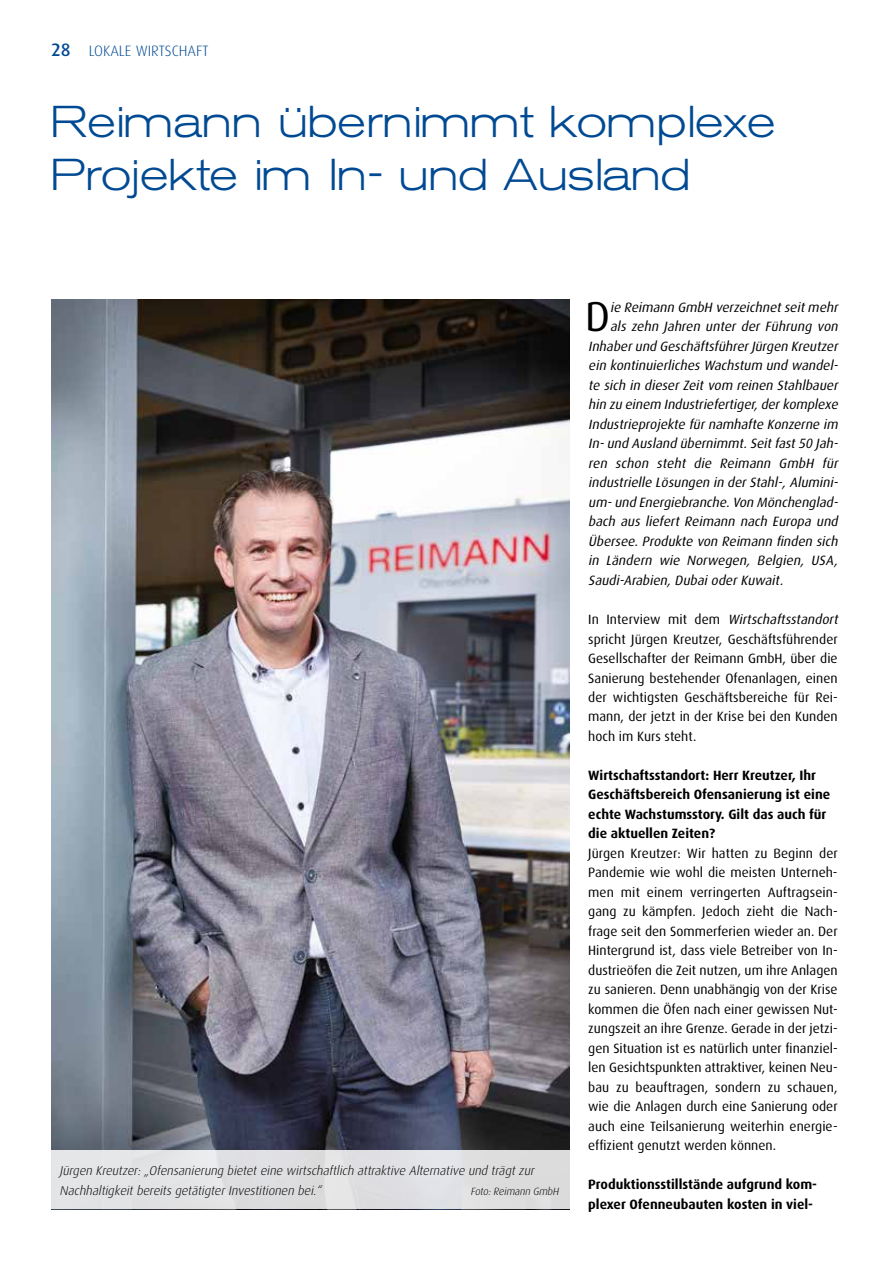
<style>
.page{position:relative;width:893px;height:1263px;background:#fff}
.page>*{position:absolute;margin:0;border:0;box-sizing:border-box;transform-origin:0 0}
.t1{font:45px/52.5px "Akz Ext Lig";letter-spacing:-.005em;color:#004a93}
.t2{font:41.85px "Dax";color:#000}
.t3{font:300 15px "Dax";color:#004a93}
.t4{font:13.5px/19.5px "Dax";color:#000}
.t5{font:italic 13.5px "Dax";letter-spacing:.005em;color:#000}
.t6{font:700 13.5px/19.5px "Dax";color:#000}
.t7{font:italic 300 12.75px/19.5px "Dax";color:#000}
.t8{font:italic 300 10.5px "Dax";color:#000}
.s1{font-weight:500;font-size:18px}
.s2{font-style:italic}
</style>
<div class="page">
<img style="left:51px;top:300px;width:518px;height:850px">
<div style="left:47px;top:1150px;width:524px;height:59px;background:#e0e0e3"></div>
<p class="t3" style="left:51px;top:43px;width:159px"><span class="s1">28</span> LOKALE WIRTSCHAFT</p>
<h1 class="t1" style="left:51px;top:95px;width:727px">Reimann übernimmt komplexe<br>Projekte im In- und Ausland</h1>
<p class="t7" style="left:60px;top:1161px;width:479px">J ürgen Kreutzer: „Ofensanierung bietet eine wirtschaftlich attraktive Alternative und trägt zur<br>Nachhaltigkeit bereits getätigter Investitionen bei.“</p>
<p class="t8" style="left:470px;top:1185px;width:92px">Foto:Reimann GmbH</p>
<h2 class="t2" style="left:585px;top:294px;width:26px">D</h2>
<p class="t5" style="left:610px;top:300px;width:232px">ie Reimann GmbH verzeichnetseitmehr</p>
<p class="t5" style="left:610px;top:319px;width:232px">als zehn Jahren unter der Führung von</p>
<p class="t5" style="left:588px;top:339px;width:254px">Inhaberund GeschäftsführerJürgen Kreutzer</p>
<p class="t5" style="left:588px;top:358px;width:254px">ein kontinuierliches Wachstum und wandel-</p>
<p class="t5" style="left:588px;top:378px;width:254px">te sich in dieser Zeit vom reinen Stahlbauer</p>
<p class="t5" style="left:588px;top:397px;width:254px">hin zu einem Industriefertiger,derkomplexe</p>
<p class="t5" style="left:588px;top:417px;width:254px">Industrieprojekte fürnamhafte Konzerne im</p>
<p class="t5" style="left:588px;top:436px;width:254px">In-und Ausland übernimmt.Seitfast50 Jah-</p>
<p class="t5" style="left:588px;top:456px;width:254px">ren schon steht die Reimann GmbH für</p>
<p class="t5" style="left:588px;top:475px;width:254px">industrielle Lösungen in derStahl-,Alumini-</p>
<p class="t5" style="left:588px;top:495px;width:254px">um-und Energiebranche.Von Mönchenglad-</p>
<p class="t5" style="left:588px;top:514px;width:254px">bach aus liefert Reimann nach Europa und</p>
<p class="t5" style="left:588px;top:534px;width:254px">Übersee. Produkte von Reimann finden sich</p>
<p class="t5" style="left:588px;top:553px;width:254px">in Ländern wie Norwegen, Belgien, USA,</p>
<p class="t5" style="left:588px;top:573px;width:199px">Saudi-Arabien, Dubai oder Kuwait.</p>
<p class="t4" style="left:588px;top:610px;width:254px">I n I n t e r v i e w m i t d e m <span class="s2">Wirtschaftsstandort </span>spricht Jürgen Kreutzer, Geschäftsführender Gesellschafter der Reimann GmbH, über die Sanierung bestehender Ofenanlagen, einen der wichtigsten Geschäftsbereiche für Rei&shy;mann, der jetzt in der Krise bei den Kunden hoch im Kurs steht.</p>
<p class="t6" style="left:588px;top:766px;width:243px">Wirtschaftsstandort: Herr Kreutzer, Ihr Geschäftsbereich Ofensanierung ist eine echte Wachstumsstory. Gilt das auch für die aktuellen Zeiten?</p>
<p class="t4" style="left:588px;top:844px;width:251px">Jürgen Kreutzer: Wir hatten zu Beginn der Pandemie wie wohl die meisten Unterneh&shy;men mit einem verringerten Auftragsein&shy;gang zu kämpfen. Jedoch zieht die Nach&shy;frage seit den Sommerferien wieder an. Der Hintergrund ist, dass viele Betreiber von In&shy;dustrieöfen die Zeit nutzen, um ihre Anlagen zu sanieren. Denn unabhängig von der Krise kommen die Öfen nach einer gewissen Nut&shy;zungszeit an ihre Grenze. Gerade in der jetzi&shy;gen Situation ist es natürlich unter finanziel&shy;len Gesichtspunkten attraktiver, keinen Neu&shy;bau zu beauftragen, sondern zu schauen, wie die Anlagen durch eine Sanierung oder auch eine Teilsanierung weiterhin energie&shy;effizient genutzt werden können.</p>
<p class="t6" style="left:588px;top:1175px;width:229px">Produktionsstillstände aufgrund kom&shy;plexer Ofenneubauten kosten in viel-</p>
</div>
